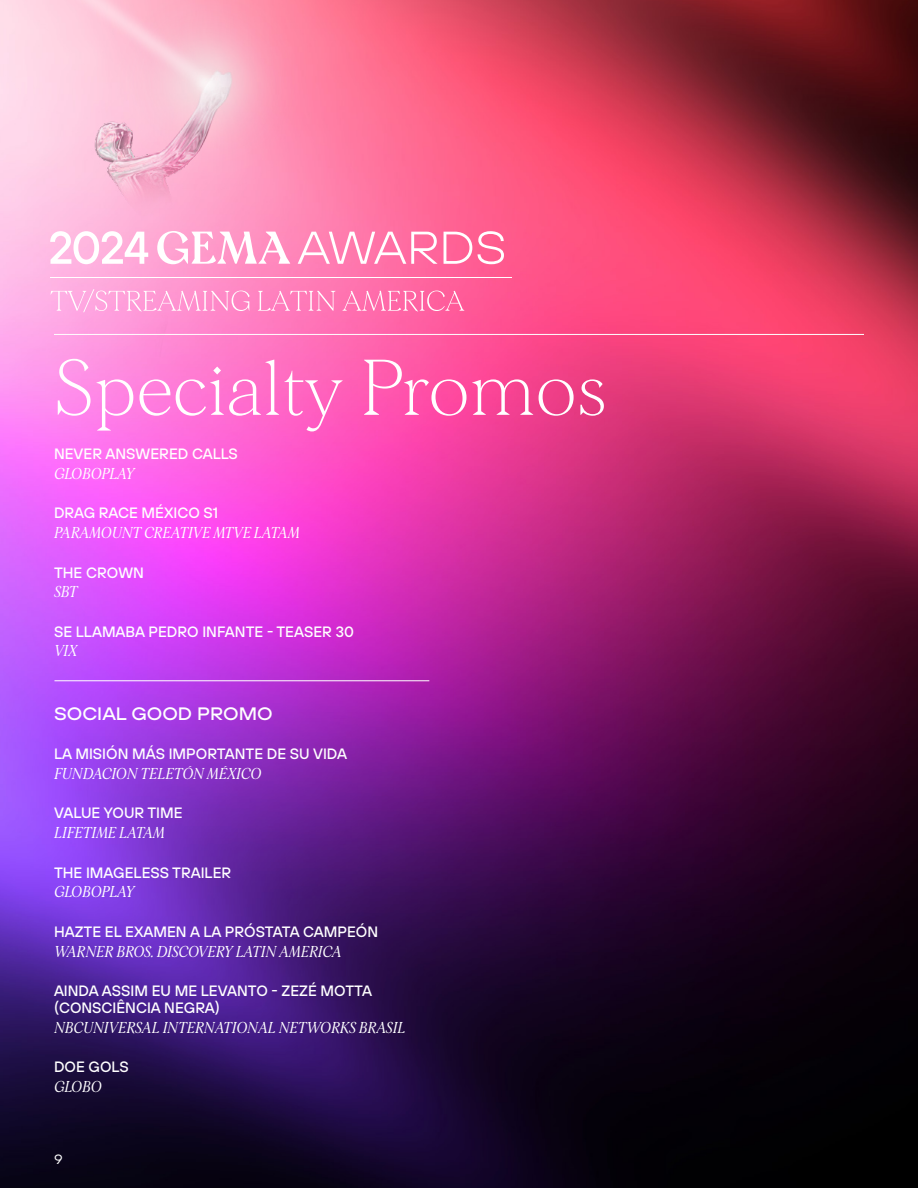
<style>
.page{position:relative;width:918px;height:1188px;background:#fff}
.page>*{position:absolute;margin:0;border:0;box-sizing:border-box;transform-origin:0 0}
.t1{font:200 75px "Morion";color:#fff}
.t2{font:500 18px "TT Hoves Pro Exp";color:#fff}
.t3{font:500 15px/17.2px "TT Hoves Pro";color:#fff}
.t4{font:italic 15px "Morion";color:#fff}
.t5{font:13.5px "TT Hoves Pro Exp";color:#fff}
</style>
<div class="page">
<img style="left:0;top:0;width:918px;height:1188px">
<hr style="left:54px;top:334px;width:810px;height:1px;background:#fff">
<img style="left:21px;top:0;width:376px;height:357px">
<svg style="left:50px;top:289px;width:200px;height:23px;background:#fea8da"></svg>
<svg style="left:258px;top:291px;width:78px;height:20px;background:#fe8fc4"></svg>
<svg style="left:342px;top:291px;width:122px;height:21px;background:#fe7eb3"></svg>
<svg style="left:50px;top:231px;width:98px;height:33px"></svg>
<svg style="left:157px;top:231px;width:133px;height:33px"></svg>
<svg style="left:298px;top:232px;width:140px;height:32px"></svg>
<svg style="left:444px;top:232px;width:28px;height:32px"></svg>
<svg style="left:478px;top:231px;width:26px;height:33px"></svg>
<hr style="left:50px;top:277px;width:462px;height:1px;background:#fff">
<img style="left:0;top:0;width:240px;height:231px">
<hr style="left:54px;top:680px;width:375px;height:1px;background:#fff">
<h1 class="t1" style="left:54px;top:346px;width:555px">Specialty Promos</h1>
<p class="t3" style="left:54px;top:445px;width:185px">NEVER ANSWERED CALLS</p>
<p class="t4" style="left:54px;top:465px;width:82px">GLOBOPLAY</p>
<p class="t3" style="left:54px;top:505px;width:166px">DRAG RACE MÉXICO S1</p>
<p class="t4" style="left:54px;top:524px;width:247px">PARAMOUNT CREATIVE MTVE LATAM</p>
<p class="t3" style="left:54px;top:564px;width:91px">THE CROWN</p>
<p class="t4" style="left:54px;top:583px;width:25px">SBT</p>
<p class="t3" style="left:54px;top:623px;width:302px">SE LLAMABA PEDRO INFANTE - TEASER 30</p>
<p class="t4" style="left:54px;top:643px;width:25px">VIX</p>
<p class="t2" style="left:54px;top:701px;width:220px">SOCIAL GOOD PROMO</p>
<p class="t3" style="left:54px;top:745px;width:295px">LA MISIÓN MÁS IMPORTANTE DE SU VIDA</p>
<p class="t4" style="left:54px;top:765px;width:209px">FUNDACION TELETÓN MÉXICO</p>
<p class="t3" style="left:54px;top:805px;width:130px">VALUE YOUR TIME</p>
<p class="t4" style="left:54px;top:824px;width:112px">LIFETIME LATAM</p>
<p class="t3" style="left:54px;top:864px;width:179px">THE IMAGELESS TRAILER</p>
<p class="t4" style="left:54px;top:884px;width:82px">GLOBOPLAY</p>
<p class="t3" style="left:54px;top:923px;width:326px">HAZTE EL EXAMEN A LA PRÓSTATA CAMPEÓN</p>
<p class="t4" style="left:54px;top:943px;width:289px">WARNER BROS. DISCOVERY LATIN AMERICA</p>
<p class="t3" style="left:54px;top:982px;width:320px">AINDA ASSIM EU ME LEVANTO - ZEZÉ MOTTA (CONSCIÊNCIA NEGRA)</p>
<p class="t4" style="left:54px;top:1019px;width:353px">NBCUNIVERSAL INTERNATIONAL NETWORKS BRASIL</p>
<p class="t3" style="left:54px;top:1059px;width:76px">DOE GOLS</p>
<p class="t4" style="left:54px;top:1078px;width:49px">GLOBO</p>
<p class="t5" style="left:54px;top:1150px;width:10px">9</p>
</div>
